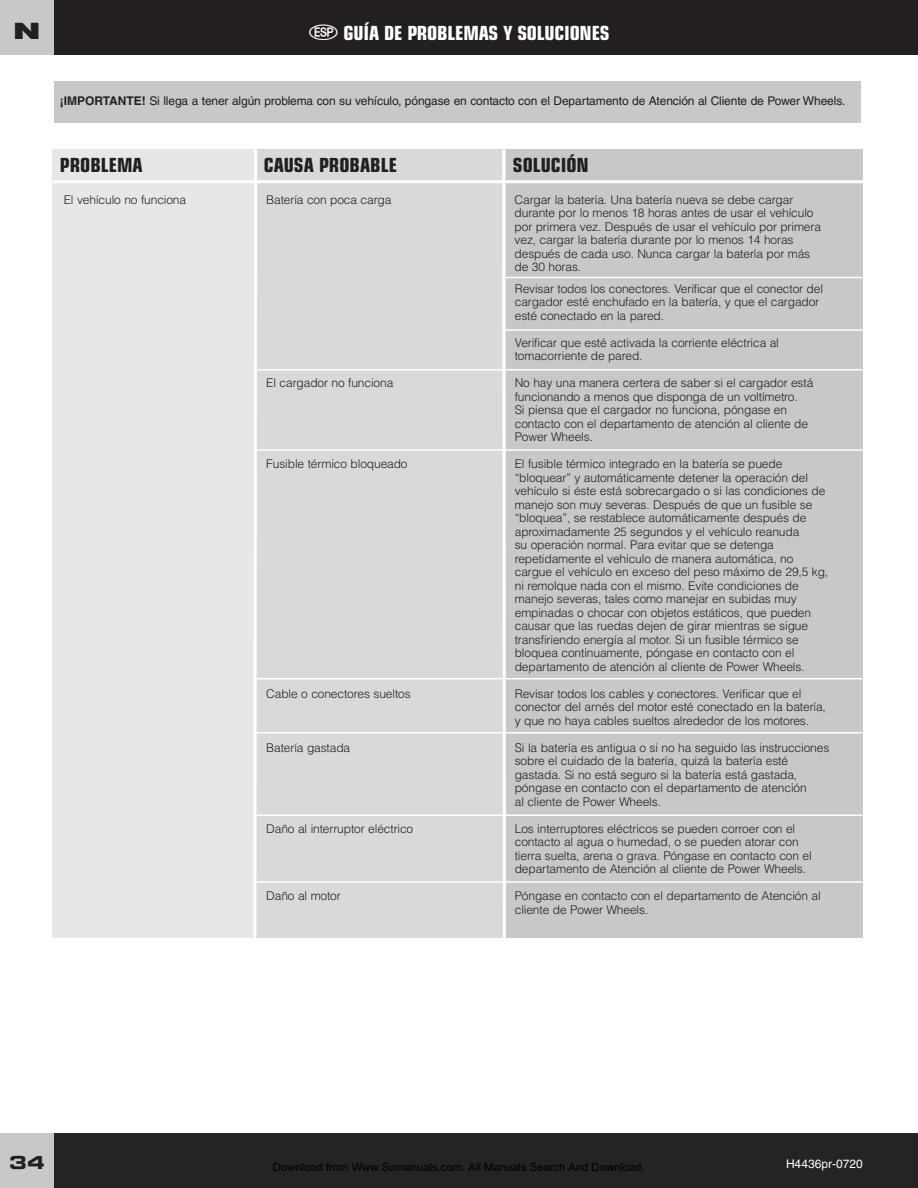
<style>
.page{position:relative;width:918px;height:1188px;background:#fff}
.page>*{position:absolute;margin:0;border:0;box-sizing:border-box;transform-origin:0 0}
.t1{font:900 22.5px "Helvetica";color:#231f20;scale:1.5 1}
.t2{font:700 condensed 19.5px "Eurostile";color:#231f20}
.t3{font:700 condensed 19.5px "Eurostile";letter-spacing:-.01em;color:#fff}
.t4{font:18px "Eurostile Bold Extended Two";color:#231f20}
.t5{font:300 12px/13.5px "Helvetica";letter-spacing:-.01em;color:#231f20}
.t6{font:12px "Helvetica";letter-spacing:-.01em;color:#231f20}
.t7{font:12px "Helvetica";color:#fff}
.t8{font:11.25px "Arial";color:#000}
.s1{font-family:"Ovalfont";font-stretch:normal}
.s2{font-weight:700}
</style>
<div class="page">
<div style="left:0;top:1134px;width:918px;height:54px;background:#262324"></div>
<div style="left:0;top:1134px;width:54px;height:54px;background:#c6c8ca"></div>
<div style="left:0;top:0;width:918px;height:54px;background:#231f20"></div>
<div style="left:0;top:0;width:54px;height:54px;background:#c6c8ca"></div>
<div style="left:504px;top:149px;width:358px;height:789px;background:#c6c8ca"></div>
<div style="left:254px;top:149px;width:252px;height:789px;background:#d8d9da"></div>
<div style="left:52px;top:149px;width:204px;height:789px;background:#e6e7e8"></div>
<svg style="left:501px;top:149px;width:7px;height:789px"></svg>
<hr style="left:52px;top:180px;width:812px;height:3px;background:#fff">
<svg style="left:252px;top:149px;width:7px;height:985px"></svg>
<hr style="left:257px;top:369px;width:605px;height:1px;background:#fff">
<hr style="left:257px;top:449px;width:605px;height:2px;background:#fff">
<hr style="left:257px;top:678px;width:605px;height:2px;background:#fff">
<hr style="left:257px;top:732px;width:605px;height:2px;background:#fff">
<hr style="left:257px;top:814px;width:605px;height:2px;background:#fff">
<div style="left:54px;top:81px;width:807px;height:42px;background:#c6c8ca"></div>
<hr style="left:505px;top:277px;width:357px;height:1px;background:#fff">
<hr style="left:257px;top:881px;width:607px;height:2px;background:#fff">
<hr style="left:505px;top:329px;width:357px;height:2px;background:#fff">
<h1 class="t1" style="left:13px;top:23px;width:20px">N</h1>
<h2 class="t3" style="left:308px;top:26px;width:303px"><span class="s1">S</span> GUÍA DE PROBLEMAS Y SOLUCIONES</h2>
<p class="t6" style="left:60px;top:97px;width:787px"><span class="s2">¡IMPORTANTE!</span> Si llega a tener algún problema con su vehículo, póngase en contacto con el Departamento de Atención al Cliente de Power Wheels.</p>
<h2 class="t2" style="left:60px;top:158px;width:84px">PROBLEMA</h2>
<h2 class="t2" style="left:264px;top:158px;width:135px">CAUSA PROBABLE</h2>
<h2 class="t2" style="left:513px;top:158px;width:77px">SOLUCIÓN</h2>
<p class="t5" style="left:64px;top:194px;width:124px">El vehículo no funciona</p>
<p class="t5" style="left:266px;top:194px;width:127px">Batería con poca carga</p>
<p class="t5" style="left:515px;top:194px;width:308px">Cargar la batería. Una batería nueva se debe cargar durante por lo menos 18 horas antes de usar el vehículo por primera vez. Después de usar el vehículo por primera vez, cargar la batería durante por lo menos 14 horas después de cada uso. Nunca cargar la batería por más de 30 horas.</p>
<p class="t5" style="left:515px;top:283px;width:310px">Revisar todos los conectores. Verificar que el conector del cargador esté enchufado en la batería, y que el cargador esté conectado en la pared.</p>
<p class="t5" style="left:515px;top:337px;width:266px">Verificar que esté activada la corriente eléctrica al tomacorriente de pared.</p>
<p class="t5" style="left:266px;top:377px;width:129px">El cargador no funciona</p>
<p class="t5" style="left:515px;top:377px;width:300px">No hay una manera certera de saber si el cargador está funcionando a menos que disponga de un voltímetro.<br>Si piensa que el cargador no funciona, póngase en contacto con el departamento de atención al cliente de Power Wheels.</p>
<p class="t5" style="left:266px;top:458px;width:143px">Fusible térmico bloqueado</p>
<p class="t5" style="left:515px;top:458px;width:315px">El fusible térmico integrado en la batería se puede “bloquear” y automáticamente detener la operación del vehículo si éste está sobrecargado o si las condiciones de manejo son muy severas. Después de que un fusible se “bloquea”, se restablece automáticamente después de aproximadamente 25 segundos y el vehículo reanuda<br>su operación normal. Para evitar que se detenga repetidamente el vehículo de manera automática, no cargue el vehículo en exceso del peso máximo de 29,5 kg, ni remolque nada con el mismo. Evite condiciones de manejo severas, tales como manejar en subidas muy empinadas o chocar con objetos estáticos, que pueden causar que las ruedas dejen de girar mientras se sigue transfiriendo energía al motor. Si un fusible térmico se bloquea continuamente, póngase en contacto con el departamento de atención al cliente de Power Wheels.</p>
<p class="t5" style="left:266px;top:688px;width:146px">Cable o conectores sueltos</p>
<p class="t5" style="left:515px;top:688px;width:313px">Revisar todos los cables y conectores. Verificar que el conector del arnés del motor esté conectado en la batería, y que no haya cables sueltos alrededor de los motores.</p>
<p class="t5" style="left:266px;top:742px;width:86px">Batería gastada</p>
<p class="t5" style="left:515px;top:742px;width:316px">Si la batería es antigua o si no ha seguido las instrucciones sobre el cuidado de la batería, quizá la batería esté gastada. Si no está seguro si la batería está gastada, póngase en contacto con el departamento de atención<br>al cliente de Power Wheels.</p>
<p class="t5" style="left:266px;top:823px;width:149px">Daño al interruptor eléctrico</p>
<p class="t5" style="left:515px;top:823px;width:299px">Los interruptores eléctricos se pueden corroer con el contacto al agua o humedad, o se pueden atorar con tierra suelta, arena o grava. Póngase en contacto con el departamento de Atención al cliente de Power Wheels.</p>
<p class="t5" style="left:266px;top:890px;width:76px">Daño al motor</p>
<p class="t5" style="left:515px;top:890px;width:308px">Póngase en contacto con el departamento de Atención al cliente de Power Wheels.</p>
<h3 class="t4" style="left:9px;top:1155px;width:37px">34</h3>
<p class="t8" style="left:273px;top:1160px;width:373px">Download from Www.Somanuals.com. All Manuals Search And Download.</p>
<p class="t7" style="left:786px;top:1159px;width:78px">H4436pr-0720</p>
</div>
